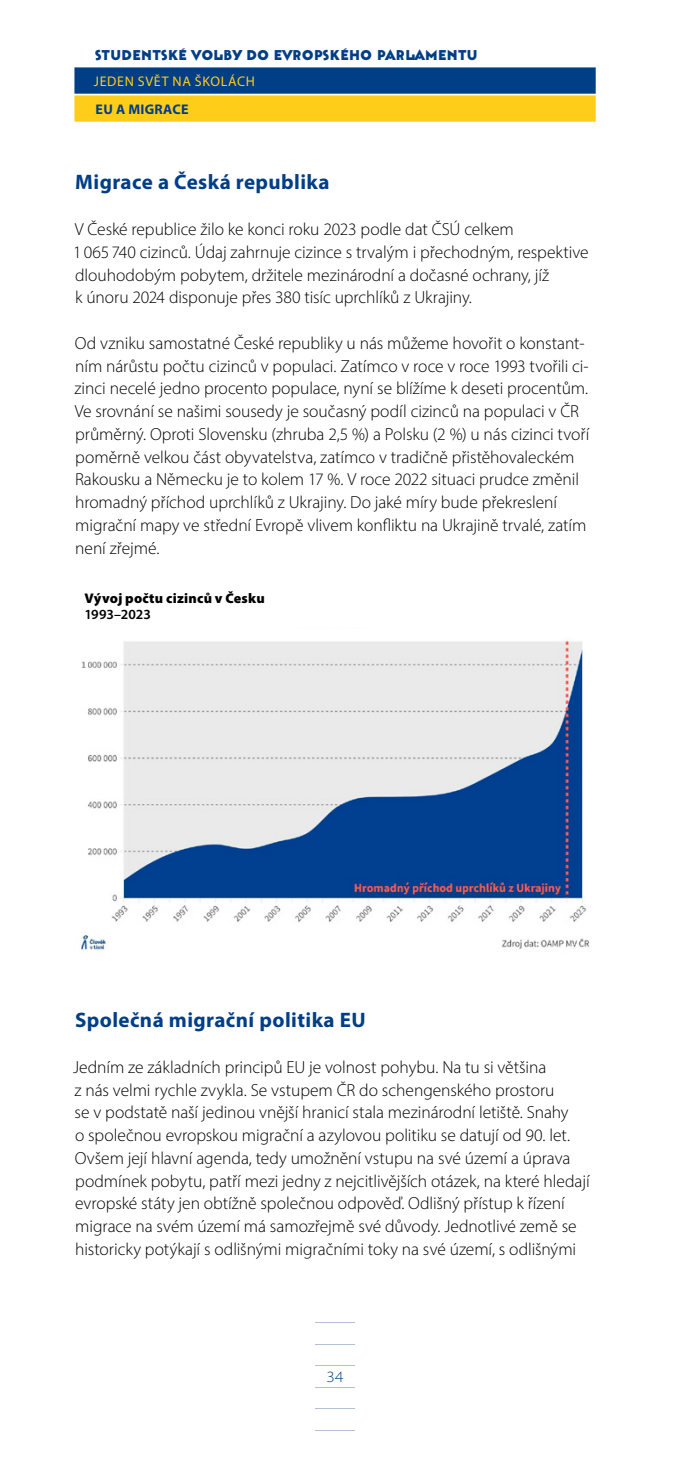
<style>
.page{position:relative;width:695px;height:1474px;background:#fff}
.page>*{position:absolute;margin:0;border:0;box-sizing:border-box;transform-origin:0 0}
.t1{font:700 21px "Myriad Pro";letter-spacing:.02em;color:#003e86}
.t2{font:300 17.5px/22.8px "Myriad Pro";letter-spacing:-.005em;color:#000}
.t3{font:300 semi-expanded 15.75px "Myriad Pro";color:#003e86}
.t4{font:900 14px "Bahnhof";letter-spacing:.04em;color:#003e86}
.t5{font:900 14px "Myriad Pro";letter-spacing:.015em;color:#000}
.t6{font:14px "Myriad Pro";letter-spacing:.045em;color:#fecd1a}
.t7{font:700 14px "Myriad Pro";letter-spacing:.02em;color:#003e86}
.t8{font:600 14px "Myriad Pro";color:#000}
</style>
<div class="page">
<hr style="left:315px;top:1322px;width:40px;height:1px;background:#b0c1d9">
<hr style="left:315px;top:1343px;width:40px;height:1px;background:#b0c1d9">
<hr style="left:315px;top:1365px;width:40px;height:1px;background:#b0c1d9">
<hr style="left:315px;top:1386px;width:40px;height:1px;background:#b0c1d9">
<hr style="left:315px;top:1408px;width:40px;height:1px;background:#b0c1d9">
<hr style="left:315px;top:1429px;width:40px;height:1px;background:#b0c1d9">
<img style="left:81px;top:640px;width:508px;height:312px">
<div style="left:74px;top:67px;width:521px;height:27px;background:#003e86"></div>
<div style="left:74px;top:95px;width:521px;height:27px;background:#fecd1a"></div>
<p class="t4" style="left:95px;top:47px;width:384px">STUDENTSKÉ VOLBY DO EVROPSKÉHO PARLAMENTU</p>
<p class="t6" style="left:94px;top:72px;width:162px">JEDEN SVĚT NA ŠKOLÁCH</p>
<p class="t7" style="left:96px;top:100px;width:94px">EU A MIGRACE</p>
<p class="t1" style="left:75px;top:169px;width:256px">Migrace a Česká republika</p>
<p class="t2" style="left:73px;top:218px;width:517px">V České republice žilo ke konci roku 2023 podle dat ČSÚ celkem<br>1 065 740 cizinců. Údaj zahrnuje cizince s trvalým i přechodným, respektive dlouhodobým pobytem, držitele mezinárodní a dočasné ochrany, jíž<br>k únoru 2024 disponuje přes 380 tisíc uprchlíků z Ukrajiny.</p>
<p class="t2" style="left:75px;top:331px;width:516px">Od vzniku samostatné České republiky u nás můžeme hovořit o konstant&shy;ním nárůstu počtu cizinců v populaci. Zatímco v roce v roce 1993 tvořili ci&shy;zinci necelé jedno procento populace, nyní se blížíme k deseti procentům.<br>Ve srovnání se našimi sousedy je současný podíl cizinců na populaci v ČR průměrný. Oproti Slovensku (zhruba 2,5 %) a Polsku (2 %) u nás cizinci tvoří poměrně velkou část obyvatelstva, zatímco v tradičně přistěhovaleckém Rakousku a Německu je to kolem 17 %. V roce 2022 situaci prudce změnil hromadný příchod uprchlíků z Ukrajiny. Do jaké míry bude překreslení migrační mapy ve střední Evropě vlivem konfliktu na Ukrajině trvalé, zatím není zřejmé.</p>
<p class="t5" style="left:84px;top:589px;width:182px">Vývoj počtu cizinců v Česku</p>
<p class="t8" style="left:84px;top:605px;width:68px">1993–2023</p>
<p class="t1" style="left:75px;top:1006px;width:292px">Společná migrační politika EU</p>
<p class="t2" style="left:73px;top:1055px;width:518px">Jedním ze základních principů EU je volnost pohybu. Na tu si většina<br>z nás velmi rychle zvykla. Se vstupem ČR do schengenského prostoru<br>se v podstatě naší jedinou vnější hranicí stala mezinárodní letiště. Snahy<br>o společnou evropskou migrační a azylovou politiku se datují od 90. let.<br>Ovšem její hlavní agenda, tedy umožnění vstupu na své území a úprava podmínek pobytu, patří mezi jedny z nejcitlivějších otázek, na které hledají evropské státy jen obtížně společnou odpověď. Odlišný přístup k řízení migrace na svém území má samozřejmě své důvody. Jednotlivé země se historicky potýkají s odlišnými migračními toky na své území, s odlišnými</p>
<p class="t3" style="left:326px;top:1366px;width:19px">34</p>
</div>
